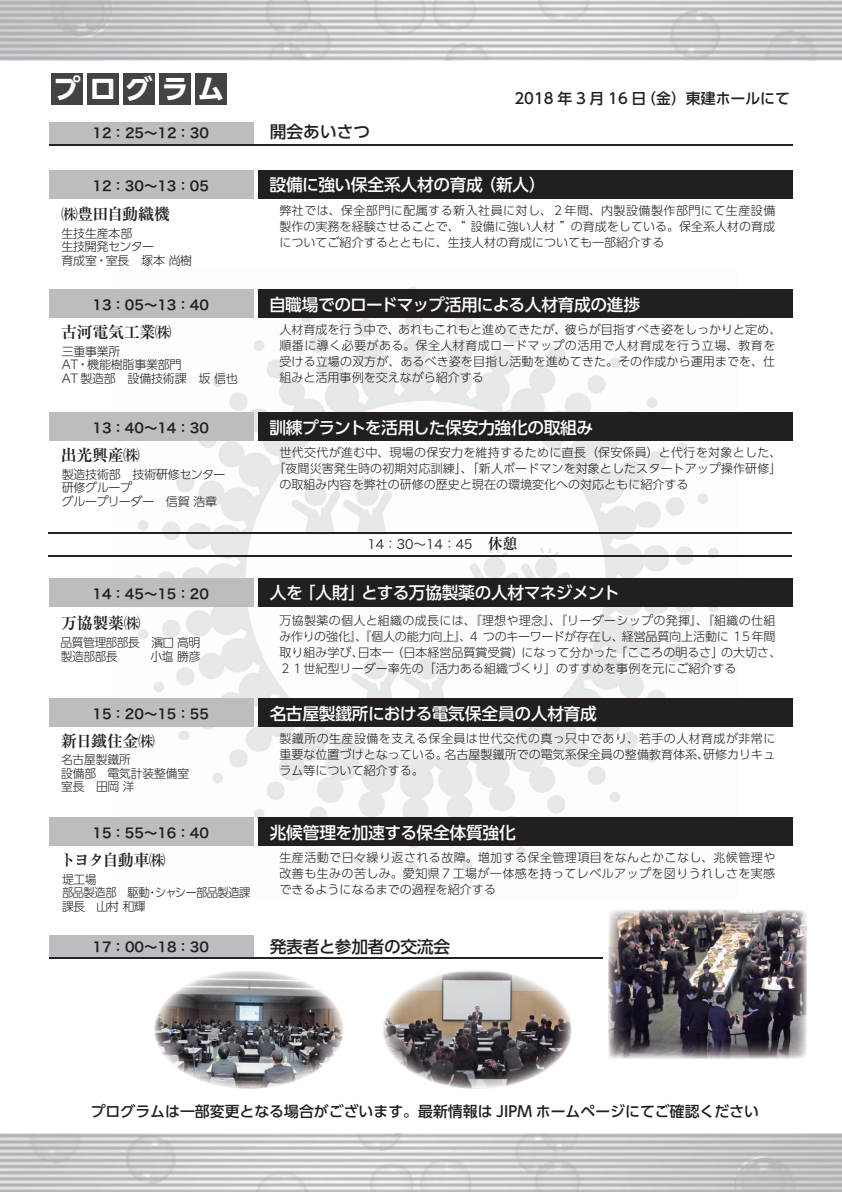
<style>
.page{position:relative;width:842px;height:1192px;background:#fff}
.page>*{position:absolute;margin:0;border:0;box-sizing:border-box;transform-origin:0 0}
.t1{font:26.9px "UD Shin Go Pro Bold 90 pv RKSJ H";letter-spacing:.34em;color:#fff}
.t2{font:16.7px "UD Shin Go Pro Medium 90 pv RKSJ H";letter-spacing:-.025em;color:#fff}
.t3{font:16.7px "UD Shin Go Pro Medium 90 pv RKSJ H";letter-spacing:-.01em;color:#231f20}
.t4{font:16.1px "Ryumin Pro Bold 90 pv RKSJ H";letter-spacing:-.025em;color:#231f20}
.t5{font:14.9px "UD Shin Go Pro Medium 90 pv RKSJ H";color:#231f20}
.t6{font:13.4px "Hira Kaku Pro W6 90 pv RKSJ H";color:#231f20}
.t7{font:12.7px "Hira Kaku Pro W3 90 pv RKSJ H";color:#231f20}
.t8{font:12px/16px "UD Shin Go Pro Light 90 pv RKSJ H";color:#231f20;text-align:justify}
.t9{font:12px/13.4px "UD Shin Go Pro Light 90 pv RKSJ H";letter-spacing:-.025em;color:#231f20}
.t10{font:12px "UD Shin Go Pro Light 90 pv RKSJ H";letter-spacing:.02em;color:#231f20}
.t11{font:12px/13.4px "UD Shin Go Pro Light 90 pv RKSJ H";letter-spacing:-.05em;color:#231f20}
.t12{font:12px/13.4px "UD Shin Go Pro Light 90 pv RKSJ H";letter-spacing:-.045em;color:#231f20}
.s1{font-family:"Ryumin Pro Bold 90 pv RKSJ H";font-size:14.7px}
</style>
<div class="page">
<img style="left:119px;top:287px;width:618px;height:586px">
<div style="left:49px;top:936px;width:204px;height:22px;background:#bbbdc0"></div>
<hr style="left:49px;top:958px;width:554px;height:1px;background:#252222">
<hr style="left:49px;top:555px;width:743px;height:1px;background:#252222">
<hr style="left:49px;top:532px;width:743px;height:1px;background:#252222">
<div style="left:49px;top:170px;width:204px;height:28px;background:#bbbdc0"></div>
<div style="left:258px;top:170px;width:535px;height:29px;background:#231f20"></div>
<div style="left:49px;top:817px;width:204px;height:29px;background:#bbbdc0"></div>
<div style="left:258px;top:817px;width:535px;height:29px;background:#231f20"></div>
<div style="left:49px;top:698px;width:204px;height:28px;background:#bbbdc0"></div>
<div style="left:258px;top:698px;width:535px;height:29px;background:#231f20"></div>
<div style="left:49px;top:289px;width:204px;height:29px;background:#bbbdc0"></div>
<div style="left:258px;top:290px;width:535px;height:28px;background:#231f20"></div>
<div style="left:49px;top:578px;width:204px;height:28px;background:#bbbdc0"></div>
<div style="left:258px;top:578px;width:535px;height:28px;background:#231f20"></div>
<div style="left:51px;top:73px;width:32px;height:32px;background:#434344"></div>
<div style="left:87px;top:73px;width:32px;height:32px;background:#434344"></div>
<div style="left:123px;top:73px;width:32px;height:32px;background:#434344"></div>
<div style="left:159px;top:73px;width:32px;height:32px;background:#434344"></div>
<div style="left:195px;top:73px;width:32px;height:32px;background:#434344"></div>
<div style="left:49px;top:412px;width:204px;height:29px;background:#bbbdc0"></div>
<div style="left:258px;top:413px;width:535px;height:28px;background:#231f20"></div>
<div style="left:49px;top:122px;width:204px;height:23px;background:#bbbdc0"></div>
<hr style="left:49px;top:144px;width:744px;height:1px;background:#252222">
<img style="left:708px;top:910px;width:99px;height:149px">
<img style="left:608px;top:946px;width:100px;height:113px">
<img style="left:608px;top:910px;width:129px;height:36px">
<img style="left:154px;top:970px;width:190px;height:119px">
<img style="left:383px;top:970px;width:189px;height:119px">
<h1 class="t1" style="left:53px;top:79px;width:173px">プログラム</h1>
<p class="t6" style="left:93px;top:128px;width:118px">12：25～12：30</p>
<h2 class="t3" style="left:270px;top:126px;width:102px">開会あいさつ</h2>
<p class="t5" style="left:514px;top:93px;width:277px">2018 年 3 月 16 日（金）東建ホールにて</p>
<p class="t6" style="left:92px;top:181px;width:118px">12：30～13：05</p>
<h2 class="t2" style="left:270px;top:179px;width:278px">設備に強い保全系人材の育成（新人）</h2>
<p class="t8" style="left:279px;top:204px;width:497px">弊社では、保全部門に配属する新入社員に対し、２年間、内製設備製作部門にて生産設備製作の実務を経験させることで、“ 設備に強い人材 ”の育成をしている。保全系人材の育成についてご紹介するとともに、生技人材の育成についても一部紹介する</p>
<h3 class="t4" style="left:61px;top:208px;width:110px">㈱豊田自動織機</h3>
<p class="t9" style="left:62px;top:228px;width:132px">生技生産本部<br>生技開発センター<br>育成室・室長　塚本 尚樹</p>
<p class="t6" style="left:92px;top:300px;width:118px">13：05～13：40</p>
<h2 class="t2" style="left:269px;top:298px;width:372px">自職場でのロードマップ活用による人材育成の進捗</h2>
<h3 class="t4" style="left:61px;top:326px;width:112px">古河電気工業㈱</h3>
<p class="t9" style="left:62px;top:346px;width:178px">三重事業所<br>AT・機能樹脂事業部門<br>AT 製造部　設備技術課　坂 信也</p>
<p class="t8" style="left:279px;top:324px;width:503px;text-align:left">人材育成を行う中で、あれもこれもと進めてきたが、彼らが目指すべき姿をしっかりと定め、順番に導く必要がある。保全人材育成ロードマップの活用で人材育成を行う立場、教育を受ける立場の双方が、あるべき姿を目指し活動を進めてきた。その作成から運用までを、仕組みと活用事例を交えながら紹介する</p>
<p class="t6" style="left:92px;top:423px;width:118px">13：40～14：30</p>
<h2 class="t2" style="left:270px;top:421px;width:325px">訓練プラントを活用した保安力強化の取組み</h2>
<h3 class="t4" style="left:61px;top:449px;width:80px">出光興産㈱</h3>
<p class="t9" style="left:62px;top:469px;width:165px">製造技術部　技術研修センター研修グループ　<br>グループリーダー　信賀 浩章</p>
<p class="t10" style="left:279px;top:448px;width:503px">世代交代が進む中、現場の保安力を維持するために直長（保安係員）と代行を対象とした、</p>
<p class="t8" style="left:273px;top:462px;width:509px">「夜間災害発生時の初期対応訓練」、「新人ボードマンを対象としたスタートアップ操作研修」</p>
<p class="t8" style="left:279px;top:478px;width:410px">の取組み内容を弊社の研修の歴史と現在の環境変化への対応ともに紹介する</p>
<p class="t7" style="left:367px;top:540px;width:151px">14：30～14：45 <span class="s1">休憩</span></p>
<p class="t6" style="left:92px;top:588px;width:118px">14：45～15：20</p>
<h2 class="t2" style="left:270px;top:587px;width:351px">人を「人財」とする万協製薬の人材マネジメント</h2>
<p class="t8" style="left:279px;top:614px;width:503px;text-align:left">万協製薬の個人と組織の成長には、『理想や理念』、『リーダーシップの発揮』、『組織の仕組み作りの強化』、『個人の能力向上』、4 つのキーワードが存在し、経営品質向上活動に 1５年間取り組み学び、日本一（日本経営品質賞受賞）になって分かった「こころの明るさ」の大切さ、２１世紀型リーダー率先の「活力ある組織づくり」のすすめを事例を元にご紹介する</p>
<h3 class="t4" style="left:61px;top:617px;width:80px">万協製薬㈱</h3>
<p class="t12" style="left:61px;top:638px;width:141px">品質管理部部長　濱口 高明製造部部長</p>
<p class="t8" style="left:151px;top:650px;width:51px">小塩 勝彦</p>
<p class="t6" style="left:92px;top:709px;width:118px">15：20～15：55</p>
<h2 class="t2" style="left:270px;top:707px;width:329px">名古屋製鐵所における電気保全員の人材育成</h2>
<h3 class="t4" style="left:61px;top:734px;width:95px">新日鐵住金㈱</h3>
<p class="t8" style="left:61px;top:755px;width:129px;line-height:13.4px;text-align:left">名古屋製鐵所<br>設備部　電気計装整備室室長　田岡 洋</p>
<p class="t8" style="left:279px;top:732px;width:497px">製鐵所の生産設備を支える保全員は世代交代の真っ只中であり、若手の人材育成が非常に重要な位置づけとなっている。名古屋製鐵所での電気系保全員の整備教育体系、研修カリキュラム等について紹介する。</p>
<p class="t6" style="left:92px;top:828px;width:118px">15：55～16：40</p>
<h2 class="t2" style="left:270px;top:826px;width:248px">兆候管理を加速する保全体質強化</h2>
<h3 class="t4" style="left:60px;top:854px;width:107px">トヨタ自動車㈱</h3>
<p class="t11" style="left:62px;top:874px;width:190px">堤工場<br>部品製造部　駆動・シャシー部品製造課課長　山村 和輝</p>
<p class="t8" style="left:279px;top:851px;width:497px">生産活動で日々繰り返される故障。増加する保全管理項目をなんとかこなし、兆候管理や改善も生みの苦しみ。愛知県７工場が一体感を持ってレベルアップを図りうれしさを実感できるようになるまでの過程を紹介する</p>
<p class="t6" style="left:93px;top:942px;width:118px">17：00～18：30</p>
<h2 class="t3" style="left:270px;top:940px;width:182px">発表者と参加者の交流会</h2>
<p class="t5" style="left:91px;top:1106px;width:670px">プログラムは一部変更となる場合がございます。最新情報は JIPM ホームページにてご確認ください</p>
</div>
